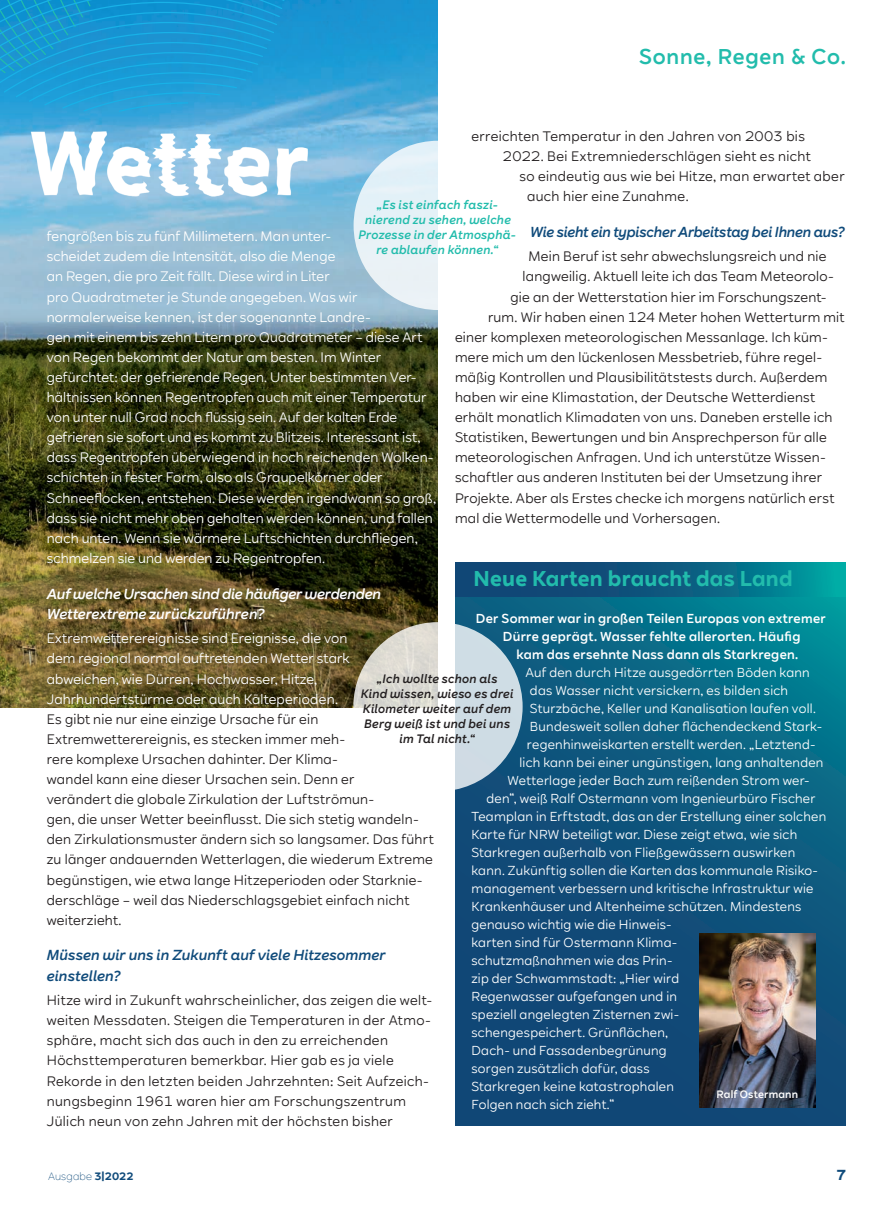
<style>
.page{position:relative;width:893px;height:1212px;background:#fff}
.page>*{position:absolute;margin:0;border:0;box-sizing:border-box;transform-origin:0 0}
.t1{font:700 21px "RWE Sans";letter-spacing:.01em;color:#22bcac}
.t2{font:500 21px "RWE Sans";letter-spacing:.035em;color:#22bcac}
.t3{font:italic 500 14.25px/20.1px "RWE Sans";letter-spacing:.005em;color:#104b7b}
.t4{font:italic 500 14.25px/20.1px "RWE Sans";letter-spacing:-.01em;color:#fff}
.t5{font:700 14.25px "RWE Sans";color:#104b7b}
.t6{font:13.5px/20.1px "RWE Sans";letter-spacing:.02em;color:#231f20}
.t7{font:13.5px/20.1px "RWE Sans";letter-spacing:.01em;color:#fff}
.t8{font:12.75px "RWE Sans";letter-spacing:.02em;color:#fff}
.t9{font:500 12.75px "RWE Sans";letter-spacing:.025em;color:#fff}
.t10{font:italic 500 12px/15px "RWE Sans";letter-spacing:.025em;color:#231f20;text-align:center}
.t11{font:italic 500 12px/15px "RWE Sans";letter-spacing:.025em;color:#22bcac;text-align:center}
.t12{font:300 10.5px "RWE Sans";letter-spacing:.015em;color:#104b7b}
.t13{font:500 10.5px "RWE Sans";letter-spacing:.02em;color:#fff}
.s1{font-weight:700}
</style>
<div class="page">
<img style="left:0;top:0;width:438px;height:708px">
<svg style="left:455px;top:597px;width:391px;height:529px;background:#0d577e"></svg>
<svg style="left:455px;top:563px;width:391px;height:34px;background:#0b6182"></svg>
<svg style="left:0;top:0;width:289px;height:77px;background:#1797d3"></svg>
<div style="left:354px;top:141px;width:169px;height:169px;background:linear-gradient(to right,#e0eef5,#fff);border-radius:50%"></div>
<img style="left:0;top:77px;width:360px;height:143px">
<svg style="left:353px;top:622px;width:170px;height:169px"></svg>
<img style="left:699px;top:933px;width:116px;height:174px">
<h1 class="t2" style="left:639px;top:43px;width:208px">Sonne, Regen &amp; Co.</h1>
<p class="t6" style="left:471px;top:126px;width:335px">erreichten Temperatur in den Jahren von 2003 bis</p>
<p class="t6" style="left:503px;top:146px;width:309px">2022. Bei Extremniederschlägen sieht es nicht</p>
<p class="t6" style="left:519px;top:166px;width:327px">so eindeutig aus wie bei Hitze, man erwartet aber</p>
<p class="t6" style="left:527px;top:186px;width:163px">auch hier eine Zunahme.</p>
<p class="t3" style="left:530px;top:221px;width:316px">Wie sieht ein typischer Arbeitstag bei Ihnen aus?</p>
<p class="t6" style="left:528px;top:247px;width:299px">Mein Beruf ist sehr abwechslungsreich und nie</p>
<p class="t6" style="left:522px;top:267px;width:313px">langweilig. Aktuell leite ich das Team Meteorolo-</p>
<p class="t6" style="left:510px;top:287px;width:318px">gie an der Wetterstation hier im Forschungszent-</p>
<p class="t6" style="left:488px;top:307px;width:358px">rum. Wir haben einen 124 Meter hohen Wetterturm mit</p>
<p class="t6" style="left:455px;top:327px;width:374px">einer komplexen meteorologischen Messanlage. Ich küm-</p>
<p class="t6" style="left:455px;top:347px;width:369px">mere mich um den lückenlosen Messbetrieb, führe regel-</p>
<p class="t6" style="left:455px;top:367px;width:374px">mäßig Kontrollen und Plausibilitätstests durch. Außerdem</p>
<p class="t6" style="left:455px;top:387px;width:362px">haben wir eine Klimastation, der Deutsche Wetterdienst</p>
<p class="t6" style="left:455px;top:407px;width:379px">erhält monatlich Klimadaten von uns. Daneben erstelle ich</p>
<p class="t6" style="left:455px;top:428px;width:373px">Statistiken, Bewertungen und bin Ansprechperson für alle</p>
<p class="t6" style="left:455px;top:448px;width:372px">meteorologischen Anfragen. Und ich unterstütze Wissen-</p>
<p class="t6" style="left:455px;top:468px;width:368px">schaftler aus anderen Instituten bei der Umsetzung ihrer</p>
<p class="t6" style="left:455px;top:488px;width:381px">Projekte. Aber als Erstes checke ich morgens natürlich erst</p>
<p class="t6" style="left:455px;top:508px;width:266px">mal die Wettermodelle und Vorhersagen.</p>
<p class="t11" style="left:359px;top:197px;width:159px">„Es ist einfach faszi&shy;nierend zu sehen, welche<br>Prozesse in der Atmosphä&shy;re ablaufen können.“</p>
<p class="t7" style="left:47px;top:227px;width:391px">fengrößen bis zu fünf Millimetern. Man unter-<br>scheidet zudem die Intensität, also die Menge<br>an Regen, die pro Zeit fällt. Diese wird in Liter<br>pro Quadratmeter je Stunde angegeben. Was wir normalerweise kennen, ist der sogenannte Landre-<br>gen mit einem bis zehn Litern pro Quadratmeter – diese Art von Regen bekommt der Natur am besten. Im Winter gefürchtet: der gefrierende Regen. Unter bestimmten Ver&shy;hältnissen können Regentropfen auch mit einer Temperatur von unter null Grad noch flüssig sein. Auf der kalten Erde gefrieren sie sofort und es kommt zu Blitzeis. Interessant ist, dass Regentropfen überwiegend in hoch reichenden Wolken&shy;schichten in fester Form, also als Graupelkörner oder Schneeflocken, entstehen. Diese werden irgendwann so groß, dass sie nicht mehr oben gehalten werden können, und fallen nach unten. Wenn sie wärmere Luftschichten durchfliegen, schmelzen sie und werden zu Regentropfen.</p>
<p class="t4" style="left:47px;top:583px;width:336px">Auf welche Ursachen sind die häufiger werdenden<br>Wetterextreme zurückzuführen?</p>
<p class="t7" style="left:47px;top:629px;width:304px">Extremwetterereignisse sind Ereignisse, die von dem regional normal auftretenden Wetter stark abweichen, wie Dürren, Hochwasser, Hitze, Jahrhundertstürme oder auch Kälteperioden.</p>
<p class="t6" style="left:47px;top:709px;width:388px">Es gibt nie nur eine einzige Ursache für ein Extremwetterereignis, es stecken immer meh-<br>rere komplexe Ursachen dahinter. Der Klima-<br>wandel kann eine dieser Ursachen sein. Denn er<br>verändert die globale Zirkulation der Luftströmun-<br>gen, die unser Wetter beeinflusst. Die sich stetig wandeln&shy;den Zirkulationsmuster ändern sich so langsamer. Das führt zu länger andauernden Wetterlagen, die wiederum Extreme begünstigen, wie etwa lange Hitzeperioden oder Starknie&shy;derschläge – weil das Niederschlagsgebiet einfach nicht weiterzieht.</p>
<p class="t3" style="left:47px;top:945px;width:340px">Müssen wir uns in Zukunft auf viele Hitzesommer einstellen?</p>
<p class="t6" style="left:47px;top:990px;width:387px">Hitze wird in Zukunft wahrscheinlicher, das zeigen die welt&shy;weiten Messdaten. Steigen die Temperaturen in der Atmo&shy;sphäre, macht sich das auch in den zu erreichenden Höchsttemperaturen bemerkbar. Hier gab es ja viele Rekorde in den letzten beiden Jahrzehnten: Seit Aufzeich&shy;nungsbeginn 1961 waren hier am Forschungszentrum Jülich neun von zehn Jahren mit der höchsten bisher</p>
<h1 class="t1" style="left:474px;top:566px;width:321px">Neue Karten braucht das Land</h1>
<p class="t9" style="left:476px;top:610px;width:351px">Der Sommer war in großen Teilen Europas von extremer</p>
<p class="t9" style="left:503px;top:628px;width:299px">Dürre geprägt. Wasser fehlte allerorten. Häufig</p>
<p class="t9" style="left:516px;top:646px;width:283px">kam das ersehnte Nass dann als Starkregen.</p>
<p class="t8" style="left:525px;top:664px;width:286px">Auf den durch Hitze ausgedörrten Böden kann</p>
<p class="t8" style="left:530px;top:682px;width:260px">das Wasser nicht versickern, es bilden sich</p>
<p class="t8" style="left:530px;top:700px;width:287px">Sturzbäche, Keller und Kanalisation laufen voll.</p>
<p class="t8" style="left:530px;top:718px;width:294px">Bundesweit sollen daher flächendeckend Stark-</p>
<p class="t8" style="left:527px;top:736px;width:290px">regenhinweiskarten erstellt werden. „Letztend-</p>
<p class="t8" style="left:519px;top:754px;width:305px">lich kann bei einer ungünstigen, lang anhaltenden</p>
<p class="t8" style="left:507px;top:772px;width:304px">Wetterlage jeder Bach zum reißenden Strom wer-</p>
<p class="t8" style="left:486px;top:790px;width:330px">den“, weiß Ralf Ostermann vom Ingenieurbüro Fischer</p>
<p class="t8" style="left:471px;top:808px;width:356px">Teamplan in Erftstadt, das an der Erstellung einer solchen</p>
<p class="t8" style="left:471px;top:826px;width:327px">Karte für NRW beteiligt war. Diese zeigt etwa, wie sich</p>
<p class="t8" style="left:471px;top:844px;width:325px">Starkregen außerhalb von Fließgewässern auswirken</p>
<p class="t8" style="left:471px;top:862px;width:348px">kann. Zukünftig sollen die Karten das kommunale Risiko-</p>
<p class="t8" style="left:471px;top:880px;width:343px">management verbessern und kritische Infrastruktur wie</p>
<p class="t8" style="left:471px;top:898px;width:331px">Krankenhäuser und Altenheime schützen. Mindestens</p>
<p class="t8" style="left:471px;top:916px;width:202px">genauso wichtig wie die Hinweis-</p>
<p class="t8" style="left:471px;top:934px;width:207px">karten sind für Ostermann Klima-</p>
<p class="t8" style="left:471px;top:952px;width:203px">schutzmaßnahmen wie das Prin-</p>
<p class="t8" style="left:471px;top:970px;width:209px">zip der Schwammstadt: „Hier wird</p>
<p class="t8" style="left:471px;top:988px;width:207px">Regenwasser aufgefangen und in</p>
<p class="t8" style="left:471px;top:1006px;width:209px">speziell angelegten Zisternen zwi-</p>
<p class="t8" style="left:471px;top:1024px;width:198px">schengespeichert. Grünflächen,</p>
<p class="t8" style="left:471px;top:1042px;width:197px">Dach- und Fassadenbegrünung</p>
<p class="t8" style="left:471px;top:1060px;width:180px">sorgen zusätzlich dafür, dass</p>
<p class="t8" style="left:471px;top:1078px;width:204px">Starkregen keine katastrophalen</p>
<p class="t8" style="left:471px;top:1096px;width:144px">Folgen nach sich zieht.“</p>
<p class="t10" style="left:361px;top:671px;width:154px">„Ich wollte schon als<br>Kind wissen, wieso es drei<br>Kilometer weiter auf dem<br>Berg weiß ist und bei uns im Tal nicht.“</p>
<p class="t13" style="left:716px;top:1088px;width:83px">Ralf Ostermann</p>
<p class="t12" style="left:48px;top:1170px;width:87px">Ausgabe <span class="s1">3|2022</span></p>
<p class="t5" style="left:836px;top:1166px;width:11px">7</p>
</div>
